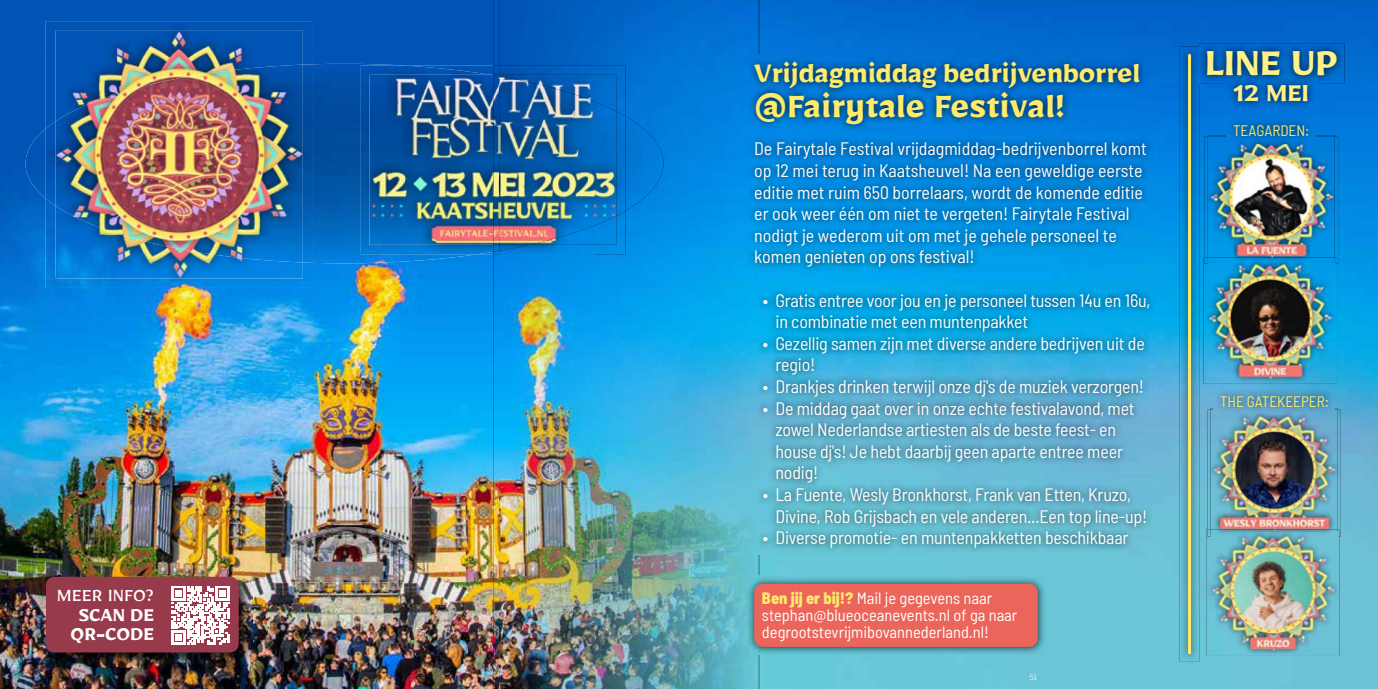
<style>
.page{position:relative;width:1378px;height:689px;background:#fff}
.page>*{position:absolute;margin:0;border:0;box-sizing:border-box;transform-origin:0 0}
.t1{font:700 45px "Mirza";color:#fff089}
.t2{font:700 40.5px "Mirza";color:#ffeb6b}
.t3{font:700 33px "Mirza";letter-spacing:-.01em;color:#ffeb6b}
.t4{font:700 30px "Mirza";color:#fff089}
.t5{font:700 22.5px/19.5px "Mirza";color:#fff;text-align:center}
.t6{font:21px "Mirza";color:#fff}
.t7{font:semi-condensed 18px/21.6px "Barlow";letter-spacing:-.01em;color:#fff}
.t8{font:semi-condensed 16.5px/17px "Barlow";color:#fff}
.t9{font:semi-condensed 15.15px "Barlow";color:#ffeb6b}
.t10{font:300 7.5px "Trade Gothic LT Std";color:#fff}
.s1{font-weight:800;color:#ffeb6b}
</style>
<div class="page">
<div style="left:0;top:0;width:493px;height:52px;background:#0054b4"></div>
<img style="left:0;top:52px;width:52px;height:637px">
<div style="left:312px;top:52px;width:181px;height:14px;background:#0054b4"></div>
<img style="left:265px;top:254px;width:228px;height:328px">
<img style="left:52px;top:288px;width:213px;height:294px">
<img style="left:212px;top:582px;width:281px;height:107px">
<img style="left:52px;top:667px;width:160px;height:22px">
<img style="left:493px;top:0;width:6px;height:689px">
<img style="left:499px;top:0;width:190px;height:105px">
<img style="left:594px;top:105px;width:95px;height:584px">
<img style="left:499px;top:254px;width:95px;height:435px">
<img style="left:26px;top:64px;width:452px;height:199px">
<img style="left:625px;top:116px;width:38px;height:95px">
<img style="left:493px;top:66px;width:132px;height:188px">
<img style="left:361px;top:66px;width:132px;height:188px">
<svg style="left:493px;top:245px;width:6px;height:7px"></svg>
<img style="left:499px;top:111px;width:126px;height:140px">
<img style="left:369px;top:75px;width:247px;height:170px">
<img style="left:46px;top:21px;width:266px;height:267px">
<img style="left:46px;top:64px;width:266px;height:199px">
<img style="left:55px;top:31px;width:248px;height:247px">
<img style="left:55px;top:65px;width:248px;height:197px">
<img style="left:44px;top:574px;width:209px;height:93px">
<div style="left:46px;top:577px;width:193px;height:75px;background:#973b4c;border-radius:9px"></div>
<svg style="left:171px;top:586px;width:58px;height:58px"></svg>
<img style="left:760px;top:0;width:618px;height:689px">
<img style="left:690px;top:0;width:70px;height:689px">
<img style="left:689px;top:0;width:1px;height:689px">
<img style="left:758px;top:0;width:1px;height:689px">
<img style="left:1203px;top:257px;width:134px;height:127px">
<img style="left:1208px;top:135px;width:127px;height:247px">
<img style="left:1204px;top:137px;width:134px;height:126px">
<img style="left:1204px;top:257px;width:133px;height:6px">
<img style="left:1199px;top:43px;width:145px;height:40px">
<img style="left:1207px;top:51px;width:129px;height:24px">
<img style="left:747px;top:55px;width:410px;height:500px">
<img style="left:758px;top:55px;width:2px;height:500px">
<img style="left:1227px;top:117px;width:88px;height:26px">
<img style="left:1206px;top:529px;width:133px;height:127px">
<img style="left:1210px;top:408px;width:128px;height:246px">
<img style="left:1207px;top:409px;width:133px;height:127px">
<img style="left:1207px;top:529px;width:132px;height:7px">
<img style="left:1214px;top:388px;width:121px;height:26px">
<img style="left:1226px;top:77px;width:89px;height:32px">
<img style="left:746px;top:575px;width:299px;height:80px">
<img style="left:758px;top:575px;width:2px;height:80px">
<div style="left:754px;top:584px;width:283px;height:63px;background:#ec655b;border-radius:9px"></div>
<img style="left:1179px;top:47px;width:20px;height:615px">
<img style="left:1199px;top:47px;width:1px;height:36px">
<hr style="left:1188px;top:55px;width:3px;height:598px;background:#ffeb6b">
<p class="t6" style="left:57px;top:581px;width:99px">MEER INFO?</p>
<p class="t5" style="left:71px;top:603px;width:85px">SCAN DE<br>QR-CODE</p>
<h3 class="t3" style="left:754px;top:52px;width:387px">Vrijdagmiddag bedrijvenborrel</h3>
<h1 class="t1" style="left:1205px;top:33px;width:134px">LINE UP</h1>
<h2 class="t2" style="left:754px;top:79px;width:312px">@Fairytale Festival!</h2>
<p class="t7" style="left:754px;top:138px;width:394px">De Fairytale Festival vrijdagmiddag-bedrijvenborrel komt op 12 mei terug in Kaatsheuvel! Na een geweldige eerste editie met ruim 650 borrelaars, wordt de komende editie er ook weer één om niet te vergeten! Fairytale Festival nodigt je wederom uit om met je gehele personeel te komen genieten op ons festival!</p>
<p class="t7" style="left:775px;top:289px;width:377px;text-indent:-13px">• Gratis entree voor jou en je personeel tussen 14u en 16u, in combinatie met een muntenpakket</p>
<p class="t7" style="left:775px;top:332px;width:371px;text-indent:-13px">• Gezellig samen zijn met diverse andere bedrijven uit de regio!</p>
<p class="t7" style="left:763px;top:375px;width:383px">• Drankjes drinken terwijl onze dj's de muziek verzorgen!</p>
<p class="t7" style="left:775px;top:397px;width:361px;text-indent:-13px">• De middag gaat over in onze echte festivalavond, met zowel Nederlandse artiesten als de beste feest- en house dj's! Je hebt daarbij geen aparte entree meer nodig!</p>
<p class="t7" style="left:775px;top:483px;width:373px;text-indent:-13px">• La Fuente, Wesly Bronkhorst, Frank van Etten, Kruzo,<br>Divine, Rob Grijsbach en vele anderen...Een top line-up!</p>
<p class="t7" style="left:763px;top:526px;width:367px">• Diverse promotie- en muntenpakketten beschikbaar</p>
<h3 class="t4" style="left:1233px;top:73px;width:77px">12 MEI</h3>
<p class="t9" style="left:1233px;top:121px;width:78px">TEAGARDEN:</p>
<p class="t9" style="left:1220px;top:392px;width:110px">THE GATEKEEPER:</p>
<p class="t8" style="left:762px;top:589px;width:257px"><span class="s1">Ben jij er bij!?</span> Mail je gegevens naar stephan@blueoceanevents.nl of ga naar degrootstevrijmibovannederland.nl!</p>
<p class="t10" style="left:1029px;top:672px;width:9px">51</p>
</div>
